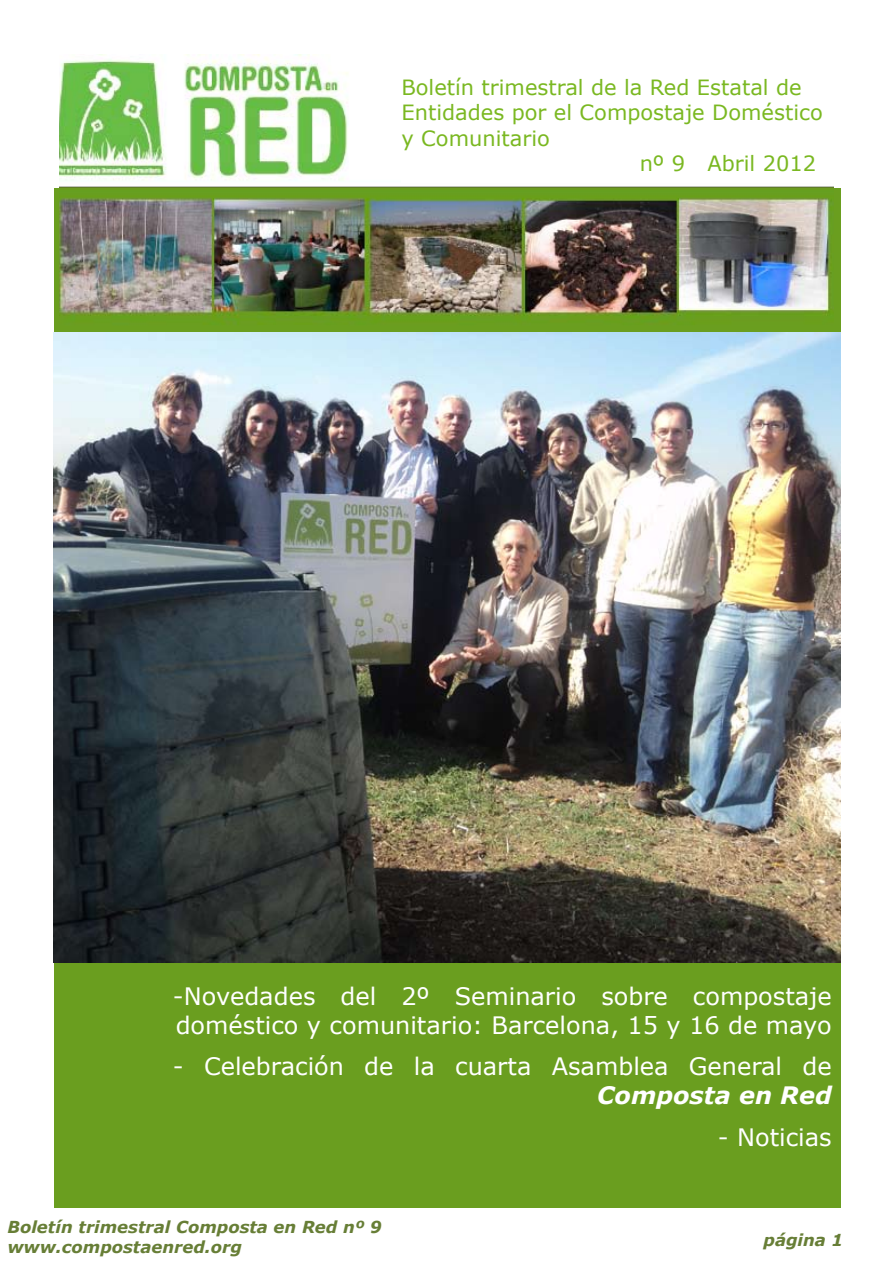
<style>
.page{position:relative;width:893px;height:1263px;background:#fff}
.page>*{position:absolute;margin:0;border:0;box-sizing:border-box;transform-origin:0 0}
.t1{font:24px/28.8px "Verdana";color:#fff}
.t2{font:italic 700 24px "Verdana";color:#fff}
.t3{font:21px "Verdana";color:#7ab821}
.t4{font:italic 700 16.5px/19.8px "Verdana";color:#677e36}
</style>
<div class="page">
<div style="left:54px;top:188px;width:786px;height:1020px;background:#6a9e1f"></div>
<img style="left:60px;top:54px;width:773px;height:270px">
<div style="left:401px;top:54px;width:435px;height:128px;background:#fff"></div>
<hr style="left:54px;top:185px;width:785px;height:2px;background:#fff">
<img style="left:54px;top:333px;width:786px;height:630px">
<p class="t3" style="left:401px;top:74px;width:402px">Boletín trimestral de la Red Estatal de</p>
<p class="t3" style="left:401px;top:99px;width:423px">Entidades por el Compostaje Doméstico</p>
<p class="t3" style="left:401px;top:125px;width:150px">y Comunitario</p>
<p class="t3" style="left:640px;top:150px;width:178px">nº 9 Abril 2012</p>
<p class="t1" style="left:173px;top:981px;width:660px">-Novedades del 2º Seminario sobre compostaje doméstico y comunitario: Barcelona, 15 y 16 de mayo</p>
<p class="t1" style="left:173px;top:1051px;width:660px">- Celebración de la cuarta Asamblea General de</p>
<p class="t2" style="left:597px;top:1080px;width:236px">Composta en Red</p>
<p class="t1" style="left:718px;top:1122px;width:115px">- Noticias</p>
<p class="t4" style="left:7px;top:1216px;width:376px">Boletín trimestral Composta en Red nº 9 www.compostaenred.org</p>
<p class="t4" style="left:763px;top:1229px;width:81px">página 1</p>
</div>
